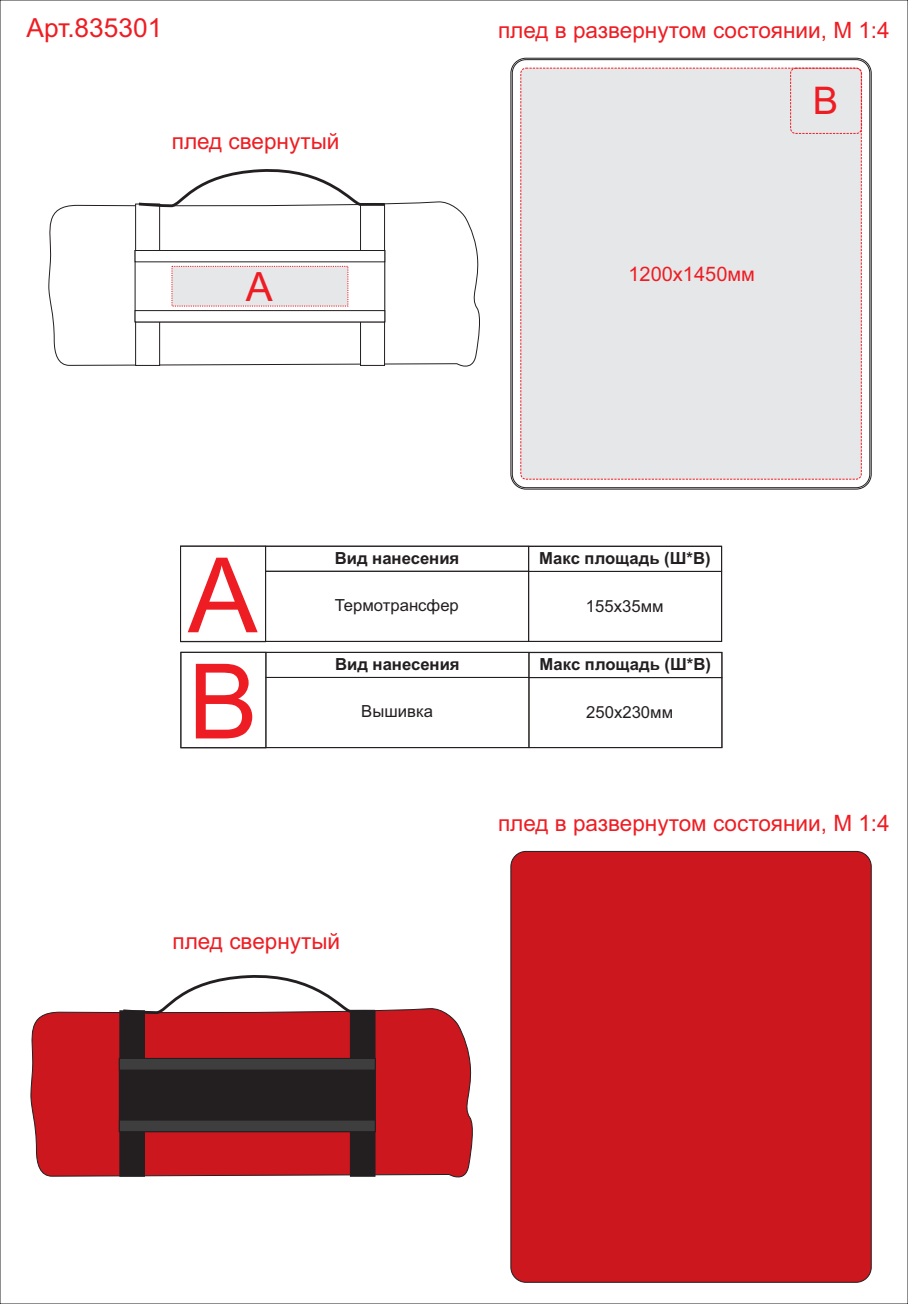
<style>
.page{position:relative;width:908px;height:1304px;background:#fff}
.page>*{position:absolute;margin:0;border:0;box-sizing:border-box;transform-origin:0 0}
.t1{font:104.2px "Arial";color:#ee1d23}
.t2{font:40.32px "Arial";color:#ee1d23}
.t3{font:38.08px "Arial";color:#ee1d23}
.t4{font:26.28px "Arial";color:#ee1d23}
.t5{font:22.52px "Arial";color:#ee1d23}
.t6{font:20px "Arial";color:#ee1d23}
.t7{font:700 16.68px "Arial";color:#231f20}
.t8{font:16.68px "Arial";color:#231f20}
</style>
<div class="page">
<svg style="left:30px;top:1008px;width:443px;height:170px;background:#cc2c32"></svg>
<svg style="left:119px;top:975px;width:258px;height:201px"></svg>
<svg style="left:48px;top:201px;width:432px;height:166px"></svg>
<svg style="left:135px;top:169px;width:252px;height:197px"></svg>
<svg style="left:510px;top:58px;width:360px;height:431px"></svg>
<div style="left:510px;top:851px;width:360px;height:431px;background:#cc171e;border:1px solid #231f20;border-radius:15px"></div>
<div style="left:520px;top:68px;width:341px;height:411px;background:#e6e7e9;border:1px dashed #ee1d23;border-radius:5px"></div>
<div style="left:265px;top:652px;width:264px;height:26px;border:1px solid #231f20"></div>
<div style="left:265px;top:546px;width:263px;height:26px;border:1px solid #231f20"></div>
<div style="left:265px;top:677px;width:264px;height:71px;border:1px solid #231f20"></div>
<div style="left:265px;top:571px;width:263px;height:71px;border:1px solid #231f20"></div>
<div style="left:528px;top:652px;width:193px;height:26px;border:1px solid #231f20"></div>
<div style="left:528px;top:546px;width:193px;height:26px;border:1px solid #231f20"></div>
<div style="left:528px;top:677px;width:193px;height:71px;border:1px solid #231f20"></div>
<div style="left:528px;top:571px;width:193px;height:71px;border:1px solid #231f20"></div>
<div style="left:180px;top:652px;width:86px;height:96px;border:1px solid #231f20"></div>
<div style="left:180px;top:546px;width:86px;height:96px;border:1px solid #231f20"></div>
<div style="left:790px;top:68px;width:71px;height:66px;border:1px dashed #ee1d23;border-radius:5px"></div>
<p class="t4" style="left:27px;top:18px;width:137px">Арт.835301</p>
<p class="t5" style="left:172px;top:133px;width:169px">плед свернутый</p>
<h2 class="t2" style="left:246px;top:271px;width:28px">А</h2>
<p class="t5" style="left:498px;top:21px;width:393px">плед в развернутом состоянии, М 1:4</p>
<p class="t6" style="left:628px;top:266px;width:128px">1200х1450мм</p>
<h3 class="t3" style="left:812px;top:87px;width:27px">В</h3>
<h1 class="t1" style="left:188px;top:556px;width:71px">А</h1>
<p class="t7" style="left:334px;top:552px;width:126px">Вид нанесения</p>
<p class="t8" style="left:334px;top:598px;width:126px">Термотрансфер</p>
<p class="t7" style="left:539px;top:552px;width:173px">Макс площадь (Ш*В)</p>
<p class="t8" style="left:585px;top:600px;width:79px">155х35мм</p>
<h1 class="t1" style="left:188px;top:663px;width:71px">В</h1>
<p class="t7" style="left:335px;top:658px;width:126px">Вид нанесения</p>
<p class="t8" style="left:361px;top:705px;width:73px">Вышивка</p>
<p class="t7" style="left:539px;top:658px;width:173px">Макс площадь (Ш*В)</p>
<p class="t8" style="left:586px;top:706px;width:88px">250х230мм</p>
<p class="t5" style="left:498px;top:815px;width:393px">плед в развернутом состоянии, М 1:4</p>
<p class="t5" style="left:172px;top:932px;width:169px">плед свернутый</p>
</div>
